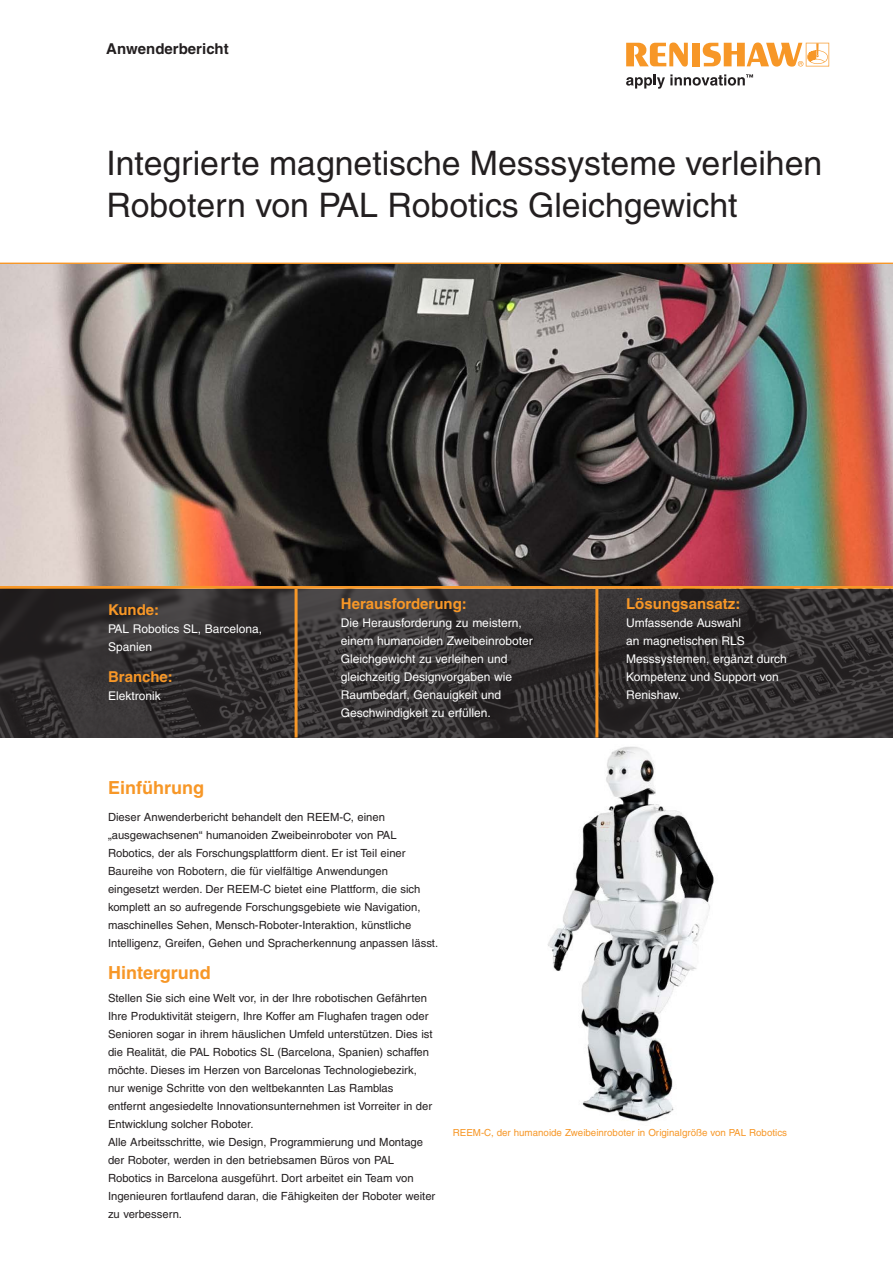
<style>
.page{position:relative;width:893px;height:1263px;background:#fff}
.page>*{position:absolute;margin:0;border:0;box-sizing:border-box;transform-origin:0 0}
.Case_study__Title_24{font:33.75px/42px "Helvetica";color:#231f20}
.Main_body_text_8pt{font:700 18px "Helvetica";color:#f79727}
.Main_body_heading_te{font:700 18px "Helvetica";color:#f79727}
.Industry_box__Headin{font:700 15px "Helvetica";color:#f79727}
.Case_study__Front_pa{font:700 15px "Helvetica";color:#231f20}
.Industry_box__Main_t{font:12px/18px "Helvetica";color:#fff}
.Main_body_text_8pt-2{font:11.25px/18px "Helvetica";color:#231f20}
.Caption_text_7pt{font:9.75px "Helvetica";color:#f79727}
</style>
<div class="page">
<svg style="left:0;top:589px;width:893px;height:148px;background:#343131"></svg>
<hr style="left:295px;top:589px;width:3px;height:148px;background:#f79727">
<hr style="left:595px;top:589px;width:3px;height:148px;background:#f79727">
<svg style="left:626px;top:43px;width:62px;height:24px"></svg>
<div style="left:692px;top:43px;width:8px;height:23px;background:#f79727"></div>
<svg style="left:703px;top:43px;width:126px;height:24px"></svg>
<svg style="left:626px;top:74px;width:127px;height:15px"></svg>
<img style="left:0;top:265px;width:893px;height:320px">
<img style="left:547px;top:746px;width:167px;height:376px">
<p class="Case_study__Front_pa" style="left:106px;top:40px;width:124px">Anwenderbericht</p>
<p class="Case_study__Title_24" style="left:106px;top:142px;width:717px">Integrierte magnetische Messsysteme verleihen<br>Robotern von PAL Robotics Gleichgewicht</p>
<p class="Industry_box__Headin" style="left:108px;top:601px;width:53px">Kunde:</p>
<p class="Industry_box__Main_t" style="left:108px;top:620px;width:156px">PAL Robotics SL, Barcelona,<br>Spanien</p>
<p class="Industry_box__Headin" style="left:108px;top:668px;width:66px">Branche:</p>
<p class="Industry_box__Main_t" style="left:108px;top:687px;width:54px">Elektronik</p>
<p class="Industry_box__Headin" style="left:341px;top:595px;width:128px">Herausforderung:</p>
<p class="Industry_box__Main_t" style="left:341px;top:614px;width:193px">Die Herausforderung zu meistern, einem humanoiden Zweibeinroboter<br>Gleichgewicht zu verleihen und gleichzeitig Designvorgaben wie<br>Raumbedarf, Genauigkeit und<br>Geschwindigkeit zu erfüllen.</p>
<p class="Industry_box__Headin" style="left:626px;top:595px;width:116px">Lösungsansatz:</p>
<p class="Industry_box__Main_t" style="left:626px;top:614px;width:162px">Umfassende Auswahl<br>an magnetischen RLS<br>Messsystemen, ergänzt durch<br>Kompetenz und Support von<br>Renishaw.</p>
<p class="Main_body_heading_te" style="left:108px;top:777px;width:97px">Einführung</p>
<p class="Main_body_text_8pt-2" style="left:108px;top:808px;width:332px">Dieser Anwenderbericht behandelt den REEM-C, einen „ausgewachsenen“ humanoiden Zweibeinroboter von PAL Robotics, der als Forschungsplattform dient. Er ist Teil einer Baureihe von Robotern, die für vielfältige Anwendungen eingesetzt werden. Der REEM-C bietet eine Plattform, die sich komplett an so aufregende Forschungsgebiete wie Navigation, maschinelles Sehen, Mensch-Roboter-Interaktion, künstliche Intelligenz, Greifen, Gehen und Spracherkennung anpassen lässt.</p>
<p class="Main_body_text_8pt" style="left:108px;top:962px;width:104px">Hintergrund</p>
<p class="Main_body_text_8pt-2" style="left:108px;top:988px;width:326px">Stellen Sie sich eine Welt vor, in der Ihre robotischen Gefährten Ihre Produktivität steigern, Ihre Koffer am Flughafen tragen oder Senioren sogar in ihrem häuslichen Umfeld unterstützen. Dies ist die Realität, die PAL Robotics SL (Barcelona, Spanien) schaffen möchte. Dieses im Herzen von Barcelonas Technologiebezirk, nur wenige Schritte von den weltbekannten Las Ramblas entfernt angesiedelte Innovationsunternehmen ist Vorreiter in der Entwicklung solcher Roboter.</p>
<p class="Main_body_text_8pt-2" style="left:108px;top:1132px;width:329px">Alle Arbeitsschritte, wie Design, Programmierung und Montage der Roboter, werden in den betriebsamen Büros von PAL Robotics in Barcelona ausgeführt. Dort arbeitet ein Team von Ingenieuren fortlaufend daran, die Fähigkeiten der Roboter weiter zu verbessern.</p>
<p class="Caption_text_7pt" style="left:453px;top:1127px;width:336px">REEM-C, der humanoide Zweibeinroboter in Originalgröße von PAL Robotics</p>
</div>
